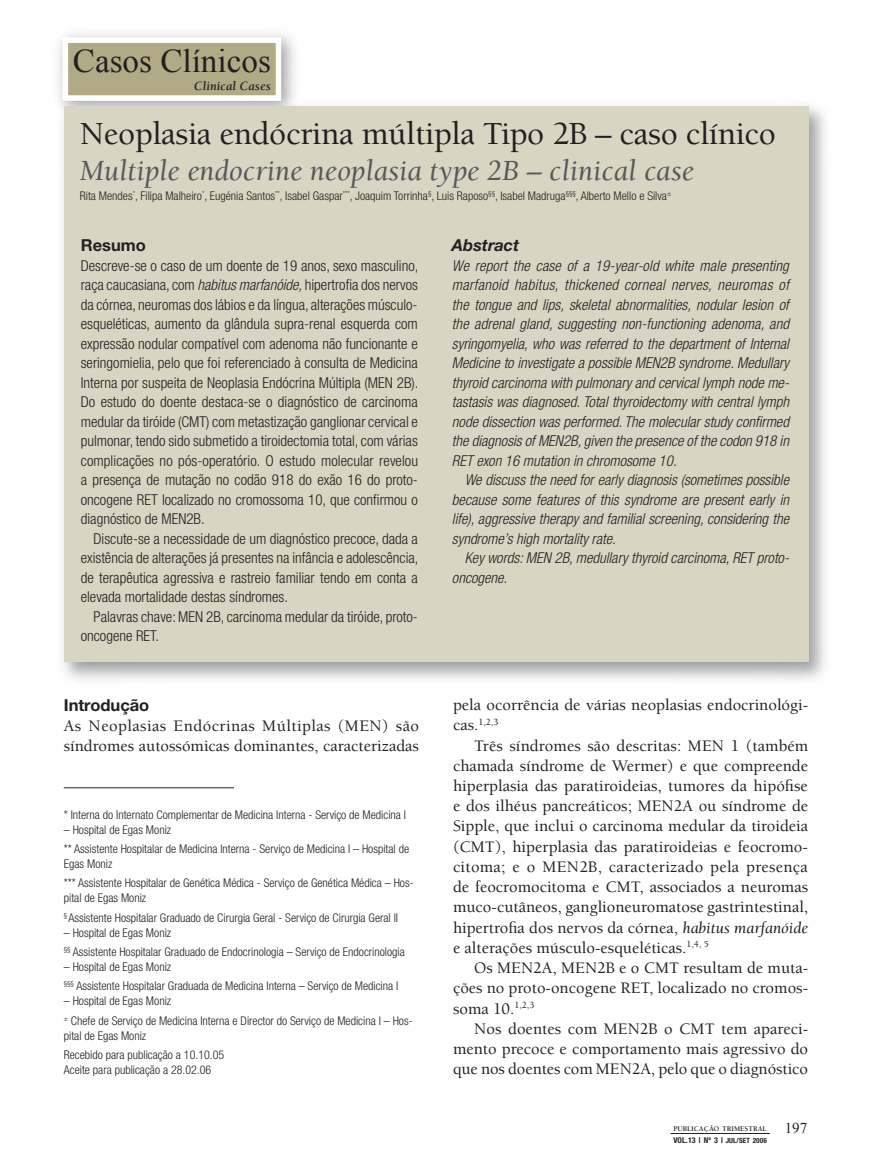
<style>
.page{position:relative;width:872px;height:1170px;background:#fff}
.page>*{position:absolute;margin:0;border:0;box-sizing:border-box;transform-origin:0 0}
.t1{font:33.15px "Times New Roman";color:#231f20}
.t2{font:500 33px "Berkeley";letter-spacing:-.01em;color:#231f20}
.t3{font:italic 30px "Berkeley";color:#57585a}
.t4{font:500 16.5px/20.2px "Berkeley";color:#231f20;text-align:justify}
.t5{font:700 16.5px "Helvetica Neue";color:#231f20}
.t6{font:italic 700 16.5px "Helvetica Neue";color:#231f20}
.t7{font:300 condensed 15px/19.5px "Helvetica Neue";color:#231f20;text-align:justify}
.t8{font:italic 300 condensed 15px/19.5px "Helvetica Neue";color:#231f20;text-align:justify}
.t9{font:italic 700 12.9px "Berkeley";letter-spacing:.01em;color:#231f20}
.t10{font:300 condensed 12px/19.2px "Helvetica Neue";color:#231f20}
.t11{font:500 9.6px "Berkeley";color:#231f20}
.t12{font:700 condensed 7.95px "Helvetica Neue";letter-spacing:.015em;color:#231f20}
.t13{font:700 7.35px "Berkeley";color:#231f20}
.s1{font-style:italic}
.s2{font-size:16.5px}
.s3{font-weight:400;font-style:italic}
.s4{font-family:"Times New Roman";font-weight:400;font-size:15px}
.s5{font-size:7.2px}
</style>
<div class="page">
<hr style="left:670px;top:1133px;width:99px;height:1px;background:#231f20">
<div style="left:68px;top:42px;width:208px;height:54px;background:#b0ab86"></div>
<img style="left:63px;top:106px;width:762px;height:574px">
<img style="left:63px;top:100px;width:218px;height:1px">
<div style="left:64px;top:106px;width:744px;height:555px;background:#d8d5c2"></div>
<hr style="left:64px;top:787px;width:170px;height:1px;background:#231f20">
<h1 class="t1" style="left:73px;top:41px;width:199px">Casos Clínicos</h1>
<p class="t9" style="left:194px;top:79px;width:78px">Clinical Cases</p>
<h2 class="t2" style="left:80px;top:116px;width:698px">Neoplasia endócrina múltipla Tipo 2B – caso clínico</h2>
<h3 class="t3" style="left:80px;top:155px;width:615px">Multiple endocrine neoplasia type 2B – clinical case</h3>
<p class="t10" style="left:80px;top:186px;width:593px">Rita Mendes<sup>*</sup>, Filipa Malheiro<sup>*</sup>, Eugénia Santos<sup>**</sup>, Isabel Gaspar<sup>***</sup>, Joaquim Torrinha<sup>§</sup>, Luis Raposo<sup>§§</sup>, Isabel Madruga<sup>§§§</sup>, Alberto Mello e Silva<sup>±</sup></p>
<p class="t5" style="left:81px;top:235px;width:67px">Resumo</p>
<p class="t7" style="left:81px;top:255px;width:339px">Descreve-se o caso de um doente de 19 anos, sexo masculino, raça caucasiana, com <span class="s1">habitus marfanóide,</span> hipertrofia dos nervos da córnea, neuromas dos lábios e da língua, alterações músculo&shy;esqueléticas, aumento da glândula supra-renal esquerda com expressão nodular compatível com adenoma não funcionante e seringomielia, pelo que foi referenciado à consulta de Medicina Interna por suspeita de Neoplasia Endócrina Múltipla (MEN 2B).<br>Do estudo do doente destaca-se o diagnóstico de carcinoma medular da tiróide (CMT) com metastização ganglionar cervical e pulmonar, tendo sido submetido a tiroidectomia total, com várias complicações no pós-operatório. O estudo molecular revelou a presença de mutação no codão 918 do exão 16 do proto&shy;oncogene RET localizado no cromossoma 10, que confirmou o diagnóstico de MEN2B.</p>
<p class="t7" style="left:81px;top:528px;width:339px;text-indent:13px">Discute-se a necessidade de um diagnóstico precoce, dada a existência de alterações já presentes na infância e adolescência, de terapêutica agressiva e rastreio familiar tendo em conta a elevada mortalidade destas síndromes.</p>
<p class="t7" style="left:81px;top:606px;width:339px;text-indent:13px">Palavras chave: MEN 2B, carcinoma medular da tiróide, proto&shy;oncogene RET.</p>
<p class="t5" style="left:64px;top:695px;width:87px">Introdução</p>
<p class="t4" style="left:64px;top:716px;width:357px;line-height:19.8px">As Neoplasias Endócrinas Múltiplas (MEN) são síndromes autossómicas dominantes, caracterizadas</p>
<p class="t10" style="left:64px;top:805px;width:344px">* Interna do Internato Complementar de Medicina Interna - Serviço de Medicina I</p>
<p class="t10" style="left:64px;top:820px;width:347px">– Hospital de Egas Moniz<br>** Assistente Hospitalar de Medicina Interna - Serviço de Medicina I – Hospital de</p>
<p class="t10" style="left:64px;top:854px;width:351px">Egas Moniz<br>*** Assistente Hospitalar de Genética Médica - Serviço de Genética Médica – Hos-</p>
<p class="t10" style="left:64px;top:888px;width:336px">pital de Egas Moniz<br><sup>§</sup> Assistente Hospitalar Graduado de Cirurgia Geral - Serviço de Cirurgia Geral lI</p>
<p class="t10" style="left:64px;top:922px;width:342px">– Hospital de Egas Moniz<br><sup>§§</sup> Assistente Hospitalar Graduado de Endocrinologia – Serviço de Endocrinologia</p>
<p class="t10" style="left:64px;top:957px;width:336px">– Hospital de Egas Moniz<br><sup>§§§</sup> Assistente Hospitalar Graduada de Medicina Interna – Serviço de Medicina I</p>
<p class="t10" style="left:64px;top:991px;width:350px">– Hospital de Egas Moniz<br><sup>±</sup> Chefe de Serviço de Medicina Interna e Director do Serviço de Medicina I – Hos-</p>
<p class="t10" style="left:64px;top:1025px;width:162px">pital de Egas Moniz<br>Recebido para publicação a 10.10.05</p>
<p class="t10" style="left:64px;top:1059px;width:149px">Aceite para publicação a 28.02.06</p>
<p class="t6" style="left:452px;top:235px;width:69px">Abstract</p>
<p class="t8" style="left:452px;top:255px;width:339px">We report the case of a 19-year-old white male presenting marfanoid habitus, thickened corneal nerves, neuromas of the tongue and lips, skeletal abnormalities, nodular lesion of the adrenal gland, suggesting non-functioning adenoma, and syringomyelia, who was referred to the department of Internal Medicine to investigate a possible MEN2B syndrome. Medullary thyroid carcinoma with pulmonary and cervical lymph node me&shy;tastasis was diagnosed. Total thyroidectomy with central lymph node dissection was performed. The molecular study confirmed the diagnosis of MEN2B, given the presence of the codon 918 in RET exon 16 mutation in chromosome 10.</p>
<p class="t8" style="left:452px;top:470px;width:339px;text-indent:13px">We discuss the need for early diagnosis (sometimes possible because some features of this syndrome are present early in life), aggressive therapy and familial screening, considering the syndrome’s high mortality rate.</p>
<p class="t8" style="left:452px;top:548px;width:337px;text-indent:13px">Key words: MEN 2B, medullary thyroid carcinoma, RET proto&shy;oncogene.</p>
<p class="t4" style="left:453px;top:695px;width:357px">pela ocorrência de várias neoplasias endocrinológi-</p>
<p class="t11" style="left:453px;top:716px;width:47px"><span class="s2">cas.</span>1,2,3</p>
<p class="t4" style="left:453px;top:735px;width:357px;text-indent:21px">Três síndromes são descritas: MEN 1 (também chamada síndrome de Wermer) e que compreende hiperplasia das paratiroideias, tumores da hipófise e dos ilhéus pancreáticos; MEN2A ou síndrome de Sipple, que inclui o carcinoma medular da tiroideia (CMT), hiperplasia das paratiroideias e feocromo&shy;citoma; e o MEN2B, caracterizado pela presença de feocromocitoma e CMT, associados a neuromas muco-cutâneos, ganglioneuromatose gastrintestinal, hipertrofia dos nervos da córnea, <span class="s3">habitus marfanóide </span>e alterações músculo-esqueléticas.<sup>1,4,</sup> <sup>5</sup></p>
<p class="t4" style="left:453px;top:958px;width:357px;text-indent:21px">Os MEN2A, MEN2B e o CMT resultam de muta&shy;ções no proto-oncogene RET, localizado no cromos&shy;soma 10.<sup>1,2,3</sup></p>
<p class="t4" style="left:453px;top:1018px;width:357px;text-indent:21px">Nos doentes com MEN2B o CMT tem apareci&shy;mento precoce e comportamento mais agressivo do que nos doentes com MEN2A, pelo que o diagnóstico</p>
<p class="t13" style="left:673px;top:1124px;width:135px">PUBLICAÇÃO TRIMESTRAL <span class="s4">197</span></p>
<p class="t12" style="left:673px;top:1134px;width:95px">VOL.13 | Nº 3 | <span class="s5">JUL/SET 2006</span></p>
</div>
